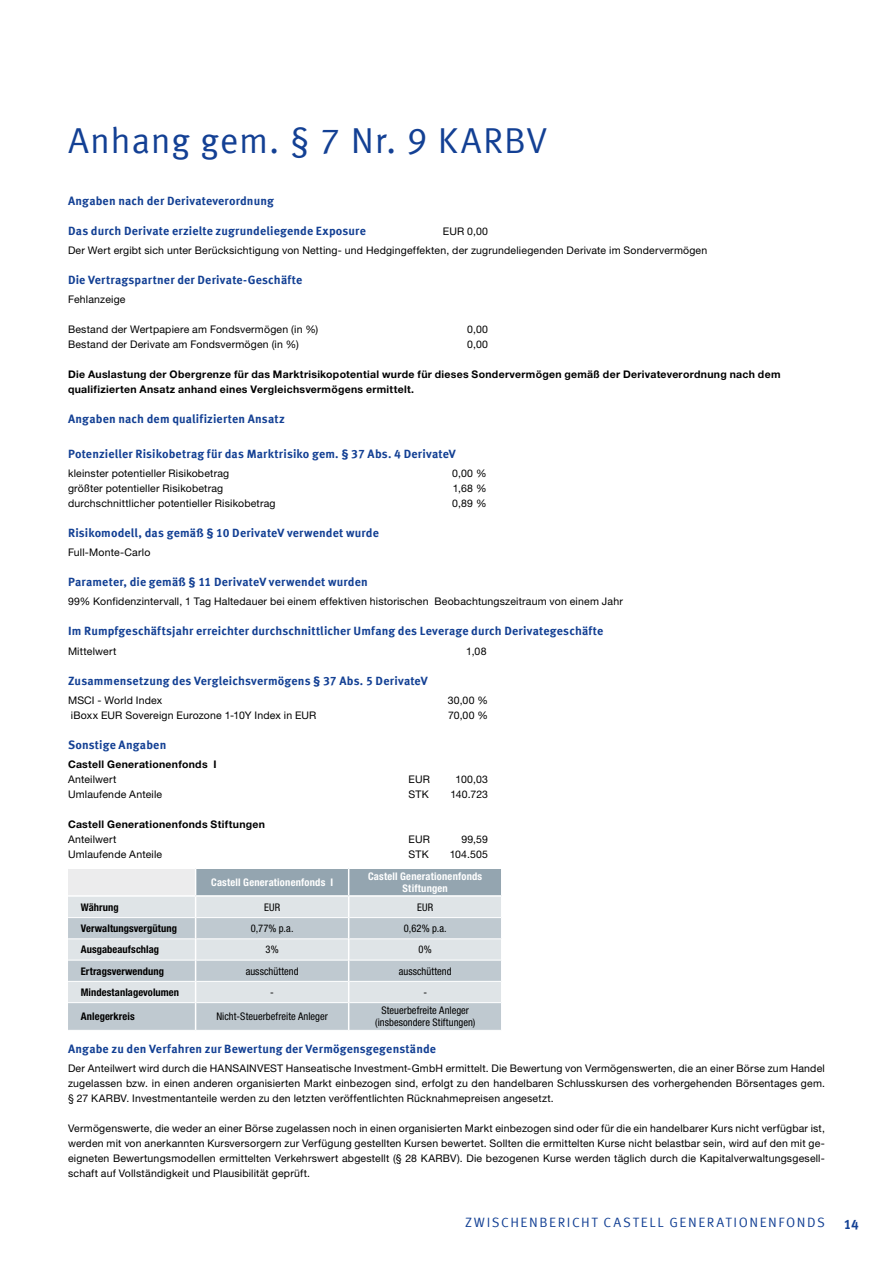
<style>
.page{position:relative;width:893px;height:1263px;background:#fff}
.page>*{position:absolute;margin:0;border:0;box-sizing:border-box;transform-origin:0 0}
.t1{font:36px "Meta Offc Pro Norm";letter-spacing:.02em;color:#134094}
.t2{font:13.5px "Meta Offc Pro Norm";letter-spacing:.115em;color:#134094}
.t3{font:700 13.5px "Meta Offc Pro";color:#134094}
.t4{font:700 12px "Meta Offc Pro";letter-spacing:.01em;color:#134094}
.t5{font:10.5px/15px "Helvetica Neue LTW1 G";letter-spacing:.015em;color:#000;text-align:justify}
.t6{font:700 10.5px/15px "Helvetica Neue LTW1 G";letter-spacing:.03em;color:#000}
.t7{font:condensed 10.5px/11.7px "Helvetica Neue LTW1 G";letter-spacing:.005em;color:#000;text-align:center}
.t8{font:700 condensed 10.5px "Helvetica Neue LTW1 G";letter-spacing:.01em;color:#000}
.t9{font:700 condensed 10.5px/11.7px "Helvetica Neue LTW1 G";letter-spacing:.02em;color:#fff;text-align:center}
</style>
<div class="page">
<svg style="left:68px;top:868px;width:434px;height:162px;background:#cbd3d8"></svg>
<h1 class="t1" style="left:68px;top:113px;width:481px">ANHANG GEM. § 7 NR. 9 KARBV</h1>
<p class="t4" style="left:68px;top:191px;width:207px">Angaben nach der Derivateverordnung</p>
<p class="t4" style="left:68px;top:221px;width:299px">Das durch Derivate erzielte zugrundeliegende Exposure</p>
<p class="t5" style="left:68px;top:221px;width:641px;line-height:19.2px;text-indent:375px">EUR 0,00<br>Der Wert ergibt sich unter Berücksichtigung von Netting- und Hedgingeffekten, der zugrundeliegenden Derivate im Sondervermögen</p>
<p class="t4" style="left:68px;top:270px;width:236px">Die Vertragspartner der Derivate-Geschäfte</p>
<p class="t5" style="left:68px;top:292px;width:59px">Fehlanzeige</p>
<p class="t5" style="left:68px;top:322px;width:252px">Bestand der Wertpapiere am Fondsvermögen (in %)</p>
<p class="t5" style="left:467px;top:322px;width:22px">0,00</p>
<p class="t5" style="left:68px;top:337px;width:232px">Bestand der Derivate am Fondsvermögen (in %)</p>
<p class="t5" style="left:467px;top:337px;width:22px">0,00</p>
<p class="t6" style="left:68px;top:367px;width:714px">Die Auslastung der Obergrenze für das Marktrisikopotential wurde für dieses Sondervermögen gemäß der Derivateverordnung nach dem qualifizierten Ansatz anhand eines Vergleichsvermögens ermittelt.</p>
<p class="t4" style="left:68px;top:410px;width:218px">Angaben nach dem qualifizierten Ansatz</p>
<p class="t4" style="left:68px;top:444px;width:389px">Potenzieller Risikobetrag für das Marktrisiko gem. § 37 Abs. 4 DerivateV</p>
<p class="t5" style="left:68px;top:465px;width:163px">kleinster potentieller Risikobetrag</p>
<p class="t5" style="left:452px;top:465px;width:36px">0,00 %</p>
<p class="t5" style="left:68px;top:480px;width:157px">größter potentieller Risikobetrag</p>
<p class="t5" style="left:453px;top:480px;width:35px">1,68 %</p>
<p class="t5" style="left:68px;top:495px;width:209px">durchschnittlicher potentieller Risikobetrag</p>
<p class="t5" style="left:452px;top:495px;width:36px">0,89 %</p>
<p class="t4" style="left:68px;top:523px;width:312px">Risikomodell, das gemäß § 10 DerivateV verwendet wurde</p>
<p class="t5" style="left:68px;top:545px;width:84px">Full-Monte-Carlo</p>
<p class="t4" style="left:68px;top:572px;width:301px">Parameter, die gemäß § 11 DerivateV verwendet wurden</p>
<p class="t5" style="left:68px;top:594px;width:556px">99% Konfidenzintervall, 1 Tag Haltedauer bei einem effektiven historischen Beobachtungszeitraum von einem Jahr</p>
<p class="t4" style="left:68px;top:622px;width:537px">Im Rumpfgeschäftsjahr erreichter durchschnittlicher Umfang des Leverage durch Derivategeschäfte</p>
<p class="t5" style="left:68px;top:643px;width:50px">Mittelwert</p>
<p class="t5" style="left:466px;top:643px;width:22px">1,08</p>
<p class="t4" style="left:68px;top:671px;width:361px">Zusammensetzung des Vergleichsvermögens § 37 Abs. 5 DerivateV</p>
<p class="t5" style="left:68px;top:692px;width:96px">MSCI - World Index</p>
<p class="t5" style="left:448px;top:692px;width:42px">30,00 %</p>
<p class="t5" style="left:71px;top:707px;width:247px">iBoxx EUR Sovereign Eurozone 1-10Y Index in EUR</p>
<p class="t5" style="left:448px;top:707px;width:42px">70,00 %</p>
<p class="t4" style="left:68px;top:735px;width:100px">Sonstige Angaben</p>
<p class="t6" style="left:68px;top:757px;width:150px">Castell Generationenfonds I</p>
<p class="t5" style="left:68px;top:772px;width:50px">Anteilwert</p>
<p class="t5" style="left:409px;top:772px;width:23px">EUR</p>
<p class="t5" style="left:456px;top:772px;width:34px">100,03</p>
<p class="t5" style="left:68px;top:787px;width:96px">Umlaufende Anteile</p>
<p class="t5" style="left:409px;top:787px;width:22px">STK</p>
<p class="t5" style="left:451px;top:787px;width:39px">140.723</p>
<p class="t6" style="left:68px;top:817px;width:199px">Castell Generationenfonds Stiftungen</p>
<p class="t5" style="left:68px;top:832px;width:50px">Anteilwert</p>
<p class="t5" style="left:409px;top:832px;width:23px">EUR</p>
<p class="t5" style="left:461px;top:832px;width:28px">99,59</p>
<p class="t5" style="left:68px;top:847px;width:96px">Umlaufende Anteile</p>
<p class="t5" style="left:409px;top:847px;width:22px">STK</p>
<p class="t5" style="left:450px;top:847px;width:40px">104.505</p>
<p class="t9" style="left:211px;top:876px;width:123px">Castell Generationenfonds I</p>
<p class="t9" style="left:368px;top:870px;width:116px">Castell Generationenfonds<br>Stiftungen</p>
<p class="t8" style="left:81px;top:901px;width:39px">Währung</p>
<p class="t7" style="left:264px;top:901px;width:18px">EUR</p>
<p class="t7" style="left:417px;top:901px;width:18px">EUR</p>
<p class="t8" style="left:81px;top:922px;width:98px">Verwaltungsvergütung</p>
<p class="t7" style="left:251px;top:922px;width:44px">0,77% p.a.</p>
<p class="t7" style="left:404px;top:922px;width:44px">0,62% p.a.</p>
<p class="t8" style="left:81px;top:943px;width:80px">Ausgabeaufschlag</p>
<p class="t7" style="left:266px;top:944px;width:15px">3%</p>
<p class="t7" style="left:419px;top:944px;width:15px">0%</p>
<p class="t8" style="left:81px;top:964px;width:85px">Ertragsverwendung</p>
<p class="t7" style="left:246px;top:965px;width:54px">ausschüttend</p>
<p class="t7" style="left:399px;top:965px;width:54px">ausschüttend</p>
<p class="t8" style="left:81px;top:986px;width:100px">Mindestanlagevolumen</p>
<p class="t7" style="left:270px;top:986px;width:5px">-</p>
<p class="t7" style="left:423px;top:986px;width:5px">-</p>
<p class="t8" style="left:81px;top:1010px;width:56px">Anlegerkreis</p>
<p class="t7" style="left:216px;top:1011px;width:113px">Nicht-Steuerbefreite Anleger</p>
<p class="t7" style="left:375px;top:1005px;width:102px">Steuerbefreite Anleger (insbesondere Stiftungen)</p>
<p class="t4" style="left:68px;top:1039px;width:370px">Angabe zu den Verfahren zur Bewertung der Vermögensgegenstände</p>
<p class="t5" style="left:68px;top:1061px;width:758px">Der Anteilwert wird durch die HANSAINVEST Hanseatische Investment-GmbH ermittelt. Die Bewertung von Vermögenswerten, die an einer Börse zum Handel zugelassen bzw. in einen anderen organisierten Markt einbezogen sind, erfolgt zu den handelbaren Schlusskursen des vorhergehenden Börsentages gem. § 27 KARBV. Investmentanteile werden zu den letzten veröffentlichten Rücknahmepreisen angesetzt.</p>
<p class="t5" style="left:68px;top:1121px;width:758px">Vermögenswerte, die weder an einer Börse zugelassen noch in einen organisierten Markt einbezogen sind oder für die ein handelbarer Kurs nicht verfügbar ist, werden mit von anerkannten Kursversorgern zur Verfügung gestellten Kursen bewertet. Sollten die ermittelten Kurse nicht belastbar sein, wird auf den mit ge&shy;eigneten Bewertungsmodellen ermittelten Verkehrswert abgestellt (§ 28 KARBV). Die bezogenen Kurse werden täglich durch die Kapitalverwaltungsgesell&shy;schaft auf Vollständigkeit und Plausibilität geprüft.</p>
<p class="t2" style="left:465px;top:1211px;width:158px">ZWISCHENBERICHT CASTE</p>
<p class="t2" style="left:649px;top:1211px;width:40px">LL GENERATIONENFON</p>
<p class="t2" style="left:807px;top:1211px;width:18px">DS</p>
<p class="t3" style="left:844px;top:1214px;width:17px">14</p>
</div>
